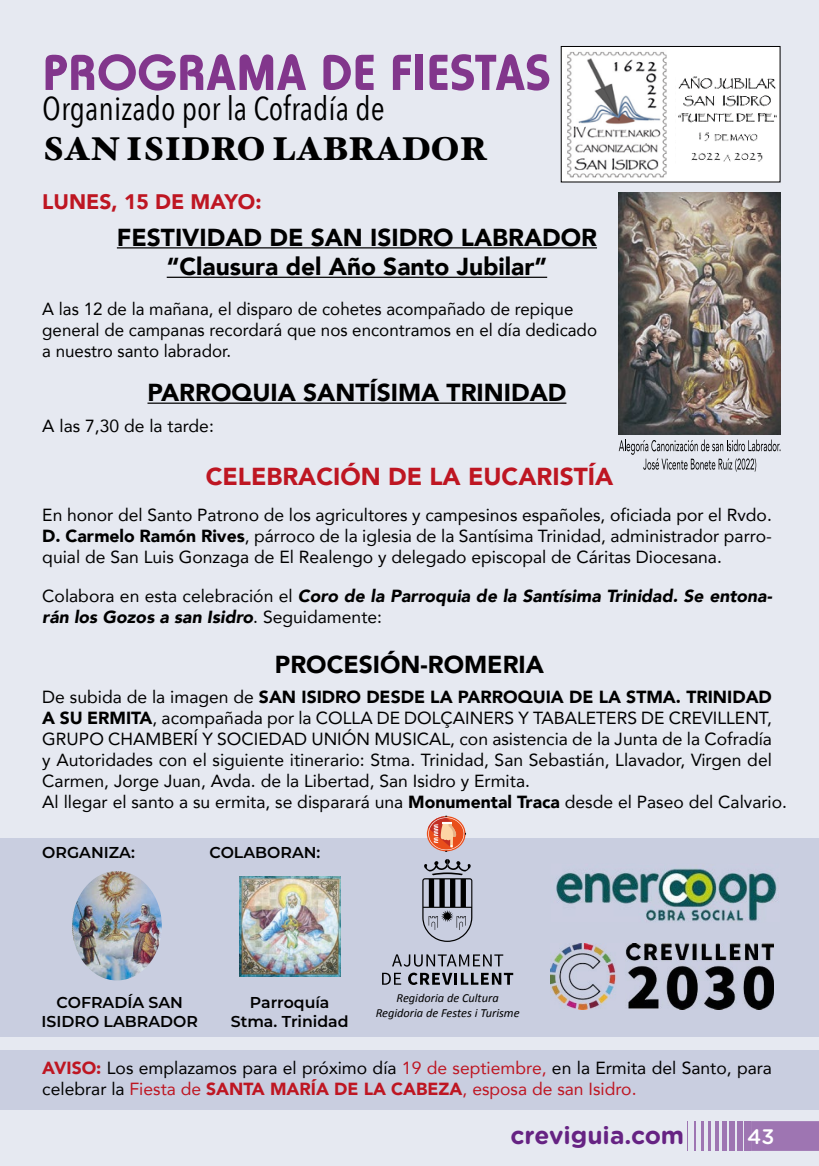
<style>
.page{position:relative;width:819px;height:1166px;background:#e6e9f1}
.page>*{position:absolute;margin:0;border:0;box-sizing:border-box;transform-origin:0 0}
.t1{font:700 52.68px "Horatio EF";color:#82368c}
.t2{font:32.9px "Avenir Next Condensed";color:#000}
.t3{font:900 32.9px "Hoefler Text";color:#000}
.t4{font:900 24.5px/29.4px "Avenir";color:#000;text-align:center}
.t5{font:900 24.5px "Avenir";color:#be1622}
.t6{font:700 24.5px "Gotham Rounded";color:#662383}
.t7{font:900 21px "Avenir";color:#be1622}
.t8{font:500 21px "Gotham Rounded";color:#fff}
.t9{font:17.5px/21px "Avenir";color:#000}
.t10{font:italic 900 17.5px/21px "Avenir";color:#000}
.t11{font:600 15.75px/18.9px "Montserrat";color:#000;text-align:center}
.t12{font:italic 12.25px/14.9px "Calibri";color:#000;text-align:center}
.t13{font:700 8.22px "Ample Soft";color:#fff;scale:.91 1}
.s1{font-weight:900}
.s2{font-weight:400;font-style:normal}
.s3{font-weight:900;color:#be1622}
.s4{color:#be1622}
</style>
<div class="page">
<div style="left:561px;top:46px;width:219px;height:136px;background:#fff"></div>
<img style="left:567px;top:51px;width:100px;height:127px">
<img style="left:678px;top:76px;width:99px;height:86px">
<div style="left:560px;top:46px;width:220px;height:136px;border:1px solid #000"></div>
<hr style="left:147px;top:402px;width:419px;height:2px;background:#000">
<hr style="left:117px;top:247px;width:480px;height:1px;background:#000">
<hr style="left:167px;top:277px;width:380px;height:1px;background:#000">
<div style="left:751px;top:1121px;width:68px;height:30px;background:#9e75b2"></div>
<div style="left:744px;top:1121px;width:6px;height:30px;background:#9e75b2"></div>
<div style="left:736px;top:1121px;width:6px;height:30px;background:#9e75b2"></div>
<div style="left:729px;top:1121px;width:6px;height:30px;background:#9e75b2"></div>
<div style="left:722px;top:1121px;width:5px;height:30px;background:#9e75b2"></div>
<hr style="left:715px;top:1121px;width:4px;height:30px;background:#9e75b2">
<hr style="left:708px;top:1121px;width:3px;height:30px;background:#9e75b2">
<hr style="left:701px;top:1121px;width:2px;height:30px;background:#9e75b2">
<hr style="left:694px;top:1121px;width:1px;height:30px;background:#9e75b2">
<hr style="left:687px;top:1121px;width:1px;height:30px;background:#9e75b2">
<div style="left:0;top:838px;width:819px;height:198px;background:#c9cee0"></div>
<div style="left:0;top:1050px;width:819px;height:60px;background:#c9cee0"></div>
<img style="left:72px;top:871px;width:90px;height:109px">
<img style="left:239px;top:876px;width:101px;height:100px">
<svg style="left:392px;top:954px;width:111px;height:12px"></svg>
<svg style="left:382px;top:973px;width:19px;height:12px"></svg>
<svg style="left:408px;top:972px;width:105px;height:13px"></svg>
<svg style="left:422px;top:859px;width:50px;height:83px"></svg>
<img style="left:556px;top:868px;width:221px;height:54px">
<img style="left:550px;top:944px;width:223px;height:65px">
<img style="left:618px;top:192px;width:162px;height:242px">
<svg style="left:618px;top:439px;width:162px;height:33px;background:#c4c6cd"></svg>
<svg style="left:428px;top:816px;width:38px;height:36px"></svg>
<h1 class="t1" style="left:42px;top:43px;width:510px">PROGRAMA DE FIESTAS</h1>
<h2 class="t2" style="left:42px;top:81px;width:344px">Organizado por la Cofradía de</h2>
<h2 class="t3" style="left:42px;top:129px;width:445px">SAN ISIDRO LABRADOR</h2>
<p class="t7" style="left:42px;top:184px;width:221px">LUNES, 15 DE MAYO:</p>
<h3 class="t4" style="left:117px;top:222px;width:481px">FESTIVIDAD DE SAN ISIDRO LABRADOR “Clausura del Año Santo Jubilar”</h3>
<p class="t9" style="left:42px;top:298px;width:556px">A las 12 de la mañana, el disparo de cohetes acompañado de repique general de campanas recordará que nos encontramos en el día dedicado a nuestro santo labrador.</p>
<h3 class="t4" style="left:147px;top:377px;width:420px">PARROQUIA SANTÍSIMA TRINIDAD</h3>
<p class="t9" style="left:42px;top:415px;width:173px">A las 7,30 de la tarde:</p>
<h3 class="t5" style="left:206px;top:455px;width:409px">CELEBRACIÓN DE LA EUCARISTÍA</h3>
<p class="t9" style="left:42px;top:504px;width:731px;text-align:justify">En honor del Santo Patrono de los agricultores y campesinos españoles, oficiada por el Rvdo.<br><span class="s1">D. Carmelo Ramón Rives</span>, párroco de la iglesia de la Santísima Trinidad, administrador parro&shy;quial de San Luis Gonzaga de El Realengo y delegado episcopal de Cáritas Diocesana.</p>
<p class="t10" style="left:42px;top:585px;width:731px"><span class="s2">Colabora en esta celebración el</span> Coro de la Parroquia de la Santísima Trinidad. Se entona&shy;rán los Gozos a san Isidro<span class="s2">. Seguidamente:</span></p>
<h3 class="t4" style="left:275px;top:649px;width:270px">PROCESIÓN-ROMERIA</h3>
<p class="t9" style="left:42px;top:686px;width:746px">De subida de la imagen de <span class="s1">SAN ISIDRO DESDE LA PARROQUIA DE LA STMA. TRINIDAD A SU ERMITA</span>, acompañada por la COLLA DE DOLÇAINERS Y TABALETERS DE CREVILLENT, GRUPO CHAMBERÍ Y SOCIEDAD UNIÓN MUSICAL, con asistencia de la Junta de la Cofradía<br>y Autoridades con el siguiente itinerario: Stma. Trinidad, San Sebastián, Llavador, Virgen del Carmen, Jorge Juan, Avda. de la Libertad, San Isidro y Ermita.<br>Al llegar el santo a su ermita, se disparará una <span class="s1">Monumental Traca</span> desde el Paseo del Calvario.</p>
<p class="t11" style="left:42px;top:842px;width:94px">ORGANIZA:</p>
<p class="t11" style="left:209px;top:842px;width:112px">COLABORAN:</p>
<p class="t13" style="left:442px;top:824px;width:22px;rotate:90deg">www</p>
<p class="t11" style="left:42px;top:992px;width:158px">COFRADÍA SAN<br>ISIDRO LABRADOR</p>
<p class="t11" style="left:231px;top:992px;width:119px">Parroquía<br>Stma. Trinidad</p>
<p class="t12" style="left:375px;top:990px;width:145px">Regidoria de Cultura<br>Regidoria de Festes i Turisme</p>
<p class="t9" style="left:42px;top:1056px;width:731px"><span class="s3">AVISO:</span> Los emplazamos para el próximo día <span class="s4">19 de septiembre,</span> en la Ermita del Santo, para celebrar la <span class="s4">Fiesta de</span> <span class="s3">SANTA MARÍA DE LA CABEZA</span><span class="s4">, esposa de san Isidro.</span></p>
<h3 class="t6" style="left:510px;top:1117px;width:175px">creviguia.com</h3>
<p class="t8" style="left:747px;top:1121px;width:29px">43</p>
</div>
